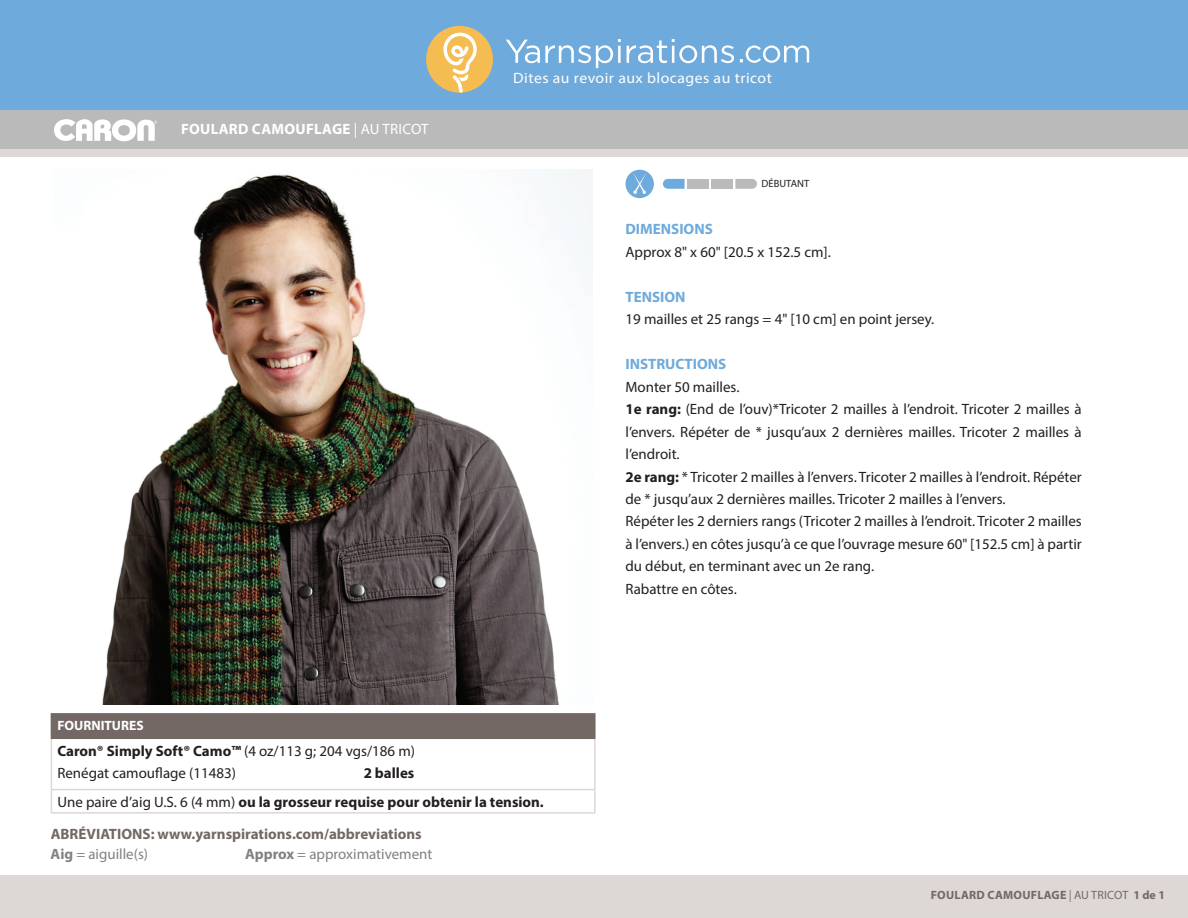
<style>
.page{position:relative;width:1188px;height:918px;background:#fff}
.page>*{position:absolute;margin:0;border:0;box-sizing:border-box;transform-origin:0 0}
.t1{font:15px/22.4px "Myriad Pro";color:#231f20}
.t2{font:700 15px/28.8px "Myriad Pro";color:#231f20}
.t3{font:15px "Myriad Pro";letter-spacing:.03em;color:#fff;scale:1.05 1}
.t4{font:700 15px "Myriad Pro";color:#746865}
.t5{font:15px "Myriad Pro";color:#808180}
.t6{font:700 15px "Myriad Pro";color:#6eaadc}
.t7{font:700 15px "Myriad Pro";letter-spacing:.02em;color:#fff}
.t8{font:700 13.5px "Myriad Pro";color:#fff}
.t9{font:700 12px "Myriad Pro";letter-spacing:.02em;color:#746865}
.t10{font:10.5px "Myriad Pro";color:#231f20}
.s1{font-weight:400}
.s2{font-weight:700}
.s3{font-weight:400;font-style:italic}
</style>
<div class="page">
<div style="left:0;top:129px;width:1188px;height:39px;background:#bababa"></div>
<div style="left:0;top:149px;width:1188px;height:769px;background:#ddd7d6"></div>
<div style="left:0;top:158px;width:1188px;height:717px;background:#fff"></div>
<div style="left:0;top:0;width:1188px;height:116px;background:#6eaadc"></div>
<div style="left:0;top:110px;width:1188px;height:38px;background:#bababa"></div>
<div style="left:426px;top:26px;width:67px;height:67px;background:#f5bc51;border-radius:50%"></div>
<svg style="left:443px;top:33px;width:34px;height:60px"></svg>
<svg style="left:506px;top:39px;width:304px;height:30px"></svg>
<div style="left:51px;top:714px;width:544px;height:24px;background:#746865"></div>
<hr style="left:51px;top:739px;width:1px;height:50px;background:#ddd7d6">
<hr style="left:594px;top:739px;width:2px;height:50px;background:#ddd7d6">
<hr style="left:51px;top:789px;width:545px;height:1px;background:#ddd7d6">
<svg style="left:51px;top:790px;width:1px;height:22px"></svg>
<hr style="left:594px;top:790px;width:2px;height:22px;background:#ddd7d6">
<hr style="left:51px;top:812px;width:545px;height:2px;background:#ddd7d6">
<hr style="left:51px;top:713px;width:545px;height:2px;background:#746865">
<hr style="left:594px;top:715px;width:2px;height:23px;background:#746865">
<hr style="left:51px;top:738px;width:545px;height:1px;background:#746865">
<svg style="left:54px;top:119px;width:103px;height:22px"></svg>
<svg style="left:663px;top:179px;width:22px;height:10px"></svg>
<div style="left:687px;top:179px;width:22px;height:10px;background:#bababa"></div>
<div style="left:711px;top:179px;width:22px;height:10px;background:#bababa"></div>
<svg style="left:735px;top:179px;width:22px;height:10px"></svg>
<div style="left:626px;top:170px;width:28px;height:28px;background:#6eaadc;border-radius:50%"></div>
<svg style="left:633px;top:174px;width:13px;height:20px"></svg>
<img style="left:102px;top:170px;width:491px;height:534px">
<p class="t7" style="left:181px;top:120px;width:249px">FOULARD CAMOUFLAGE <span class="s1">| AU TRICOT</span></p>
<p class="t3" style="left:513px;top:69px;width:202px">Say goodbye to knitter’s block</p>
<p class="t3" style="left:513px;top:69px;width:248px">Dites au revoir aux blocages au tricot</p>
<p class="t10" style="left:762px;top:177px;width:49px">DÉBUTANT</p>
<p class="t6" style="left:626px;top:220px;width:89px">DIMENSIONS</p>
<p class="t1" style="left:626px;top:241px;width:207px">Approx 8" x 60" [20.5 x 152.5 cm].</p>
<p class="t6" style="left:626px;top:287px;width:62px">TENSION</p>
<p class="t1" style="left:626px;top:308px;width:310px">19 mailles et 25 rangs = 4" [10 cm] en point jersey.</p>
<p class="t6" style="left:626px;top:355px;width:102px">INSTRUCTIONS</p>
<p class="t1" style="left:626px;top:375px;width:458px">Monter 50 mailles.<br><span class="s2">1e rang:</span> (End de l’ouv)*Tricoter 2 mailles à l’endroit. Tricoter 2 mailles à l’envers. Répéter de * jusqu’aux 2 dernières mailles. Tricoter 2 mailles à l’endroit.<br><span class="s2">2e rang:</span> * Tricoter 2 mailles à l’envers. Tricoter 2 mailles à l’endroit. Répéter de * jusqu’aux 2 dernières mailles. Tricoter 2 mailles à l’envers.<br>Répéter les 2 derniers rangs (Tricoter 2 mailles à l’endroit. Tricoter 2 mailles à l’envers.) en côtes jusqu’à ce que l’ouvrage mesure 60" [152.5 cm] à partir du début, en terminant avec un 2e rang.<br>Rabattre en côtes.</p>
<p class="t8" style="left:57px;top:717px;width:88px">FOURNITURES</p>
<p class="t1" style="left:57px;top:739px;width:359px"><span class="s2">Caron® Simply Soft® Camo™</span> (4 oz/113 g; 204 vgs/186 m)<br>Renégat camouflage (11483)</p>
<p class="t2" style="left:57px;top:758px;width:488px;text-indent:306px">2 balles<br><span class="s1">Une paire d’aig U.S. 6 (4 mm)</span> ou la grosseur requise pour obtenir la tension.</p>
<p class="t5" style="left:51px;top:845px;width:99px"><span class="s2">Aig</span> = aiguille(s)</p>
<p class="t5" style="left:245px;top:845px;width:189px"><span class="s2">Approx</span> = approximativement</p>
<p class="t4" style="left:51px;top:824px;width:373px">ABRÉVIATIONS: www.yarnspirations.com/abbreviations</p>
<p class="t9" style="left:931px;top:887px;width:236px">FOULARD CAMOUFLAGE <span class="s3">|</span> <span class="s1">AU TRICOT</span> 1 de 1</p>
</div>
